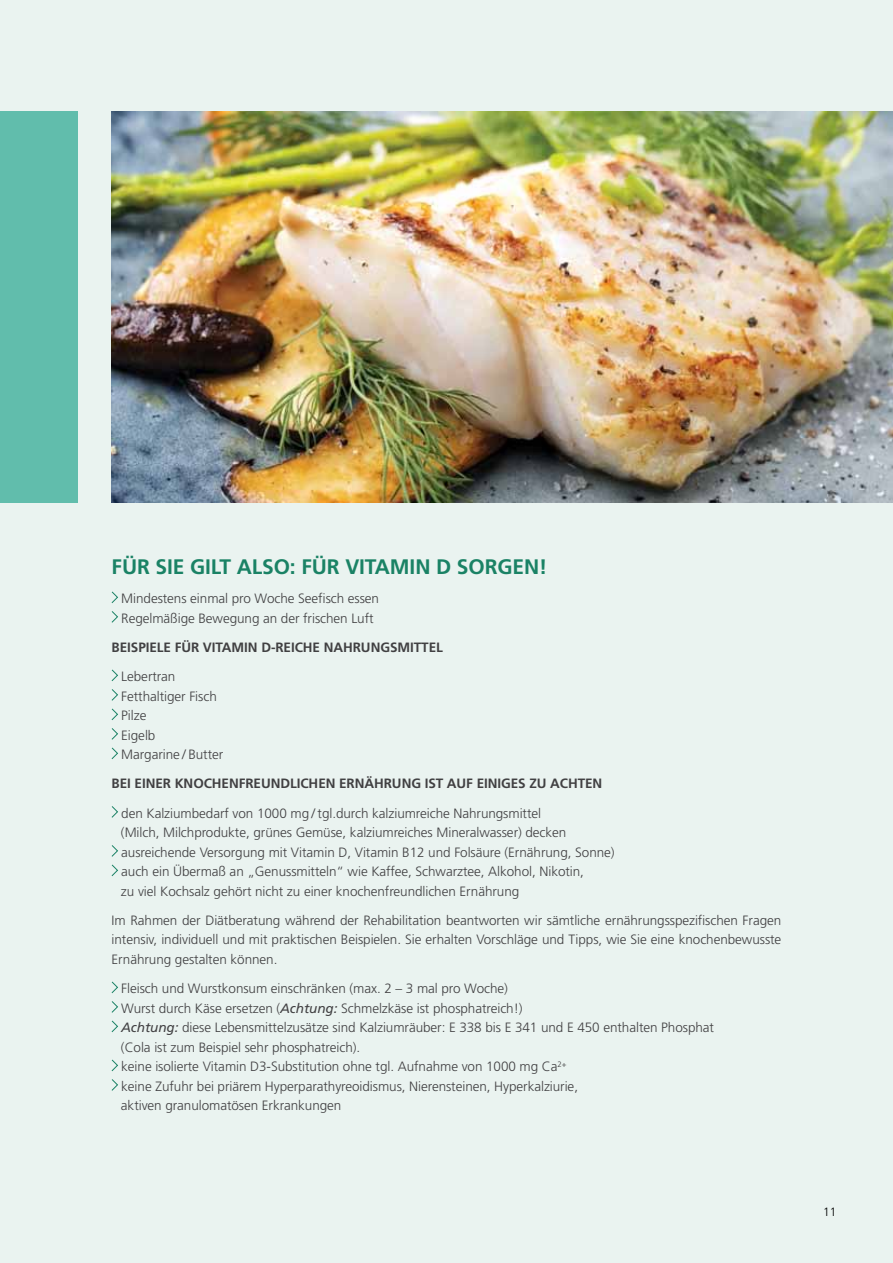
<style>
.page{position:relative;width:893px;height:1263px;background:#eaf3f0}
.page>*{position:absolute;margin:0;border:0;box-sizing:border-box;transform-origin:0 0}
.t1{font:700 21px "Frutiger LT Pro";letter-spacing:-.005em;color:#1a8265}
.t2{font:300 13.5px/19.5px "Frutiger LT Pro";letter-spacing:-.005em;color:#414042}
.t3{font:700 13.5px "Frutiger LT Pro";letter-spacing:-.005em;color:#414042}
.t4{font:300 12px "Frutiger LT Pro";color:#000}
.s1{font-weight:400;font-style:italic}
</style>
<div class="page">
<svg style="left:111px;top:591px;width:7px;height:12px"></svg>
<svg style="left:111px;top:611px;width:7px;height:12px"></svg>
<svg style="left:111px;top:669px;width:7px;height:12px"></svg>
<svg style="left:111px;top:689px;width:7px;height:12px"></svg>
<svg style="left:111px;top:708px;width:7px;height:12px"></svg>
<svg style="left:111px;top:728px;width:7px;height:12px"></svg>
<svg style="left:111px;top:747px;width:7px;height:13px"></svg>
<svg style="left:111px;top:806px;width:7px;height:12px"></svg>
<svg style="left:111px;top:845px;width:7px;height:12px"></svg>
<svg style="left:111px;top:864px;width:7px;height:13px"></svg>
<svg style="left:111px;top:981px;width:7px;height:13px"></svg>
<svg style="left:111px;top:1001px;width:7px;height:12px"></svg>
<svg style="left:111px;top:1020px;width:7px;height:13px"></svg>
<svg style="left:111px;top:1059px;width:7px;height:13px"></svg>
<svg style="left:111px;top:1079px;width:7px;height:12px"></svg>
<img style="left:112px;top:112px;width:781px;height:391px">
<div style="left:0;top:112px;width:78px;height:391px;background:#61bdac"></div>
<h1 class="t1" style="left:112px;top:554px;width:90px">FÜR SIE GILT</h1>
<h1 class="t1" style="left:237px;top:554px;width:15px">ALSO</h1>
<h1 class="t1" style="left:290px;top:554px;width:182px">: FÜR VITAMIN D SORG</h1>
<h1 class="t1" style="left:513px;top:554px;width:36px">EN!</h1>
<p class="t2" style="left:121px;top:589px;width:259px">Mindestens einmal pro Woche Seefisch essen<br>Regelmäßige Bewegung an der frischen Luft</p>
<p class="t3" style="left:112px;top:639px;width:232px">BEISPIELE FÜR VITAMIN D-REICH E NAHR</p>
<p class="t3" style="left:361px;top:639px;width:20px">UNGS</p>
<p class="t3" style="left:397px;top:639px;width:44px">MITTEL</p>
<p class="t2" style="left:121px;top:667px;width:104px">Lebertran<br>Fetthaltiger Fisch<br>Pilze<br>Eigelb<br>Margarine / Butter</p>
<p class="t3" style="left:112px;top:776px;width:74px">BEI EINER KNO</p>
<p class="t3" style="left:204px;top:776px;width:75px">CHENFREUNDLI</p>
<p class="t3" style="left:300px;top:776px;width:48px">CHEN ERN</p>
<p class="t3" style="left:364px;top:776px;width:127px">ÄHRUNG IST AUF EINIG</p>
<p class="t3" style="left:511px;top:776px;width:91px">ES ZU ACHTEN</p>
<p class="t2" style="left:121px;top:803px;width:495px">den Kalziumbedarf von 1000 mg / tgl.durch kalziumreiche Nahrungsmittel<br>(Milch, Milchprodukte, grünes Gemüse, kalziumreiches Mineralwasser) decken ausreichende Versorgung mit Vitamin D, Vitamin B12 und Folsäure (Ernährung, Sonne) auch ein Übermaß an „Genussmitteln“ wie Kaffee, Schwarztee, Alkohol, Nikotin,<br>zu viel Kochsalz gehört nicht zu einer knochenfreundlichen Ernährung</p>
<p class="t2" style="left:112px;top:910px;width:671px;text-align:justify">Im Rahmen der Diätberatung während der Rehabilitation beantworten wir sämtliche ernährungsspezifischen Fragen intensiv, individuell und mit praktischen Beispielen. Sie erhalten Vorschläge und Tipps, wie Sie eine knochenbewusste Ernährung gestalten können.</p>
<p class="t2" style="left:121px;top:979px;width:595px">Fleisch und Wurstkonsum einschränken (max. 2 – 3 mal pro Woche)<br>Wurst durch Käse ersetzen (<span class="s1">Achtung:</span> Schmelzkäse ist phosphatreich!)<br><span class="s1">Achtung:</span> diese Lebensmittelzusätze sind Kalziumräuber: E 338 bis E 341 und E 450 enthalten Phosphat (Cola ist zum Beispiel sehr phosphatreich).<br>keine isolierte Vitamin D3-Substitution ohne tgl. Aufnahme von 1000 mg Ca<sup>2+<br></sup>keine Zufuhr bei priärem Hyperparathyreoidismus, Nierensteinen, Hyperkalziurie,<br>aktiven granulomatösen Erkrankungen</p>
<p class="t4" style="left:823px;top:1204px;width:15px">11</p>
</div>
